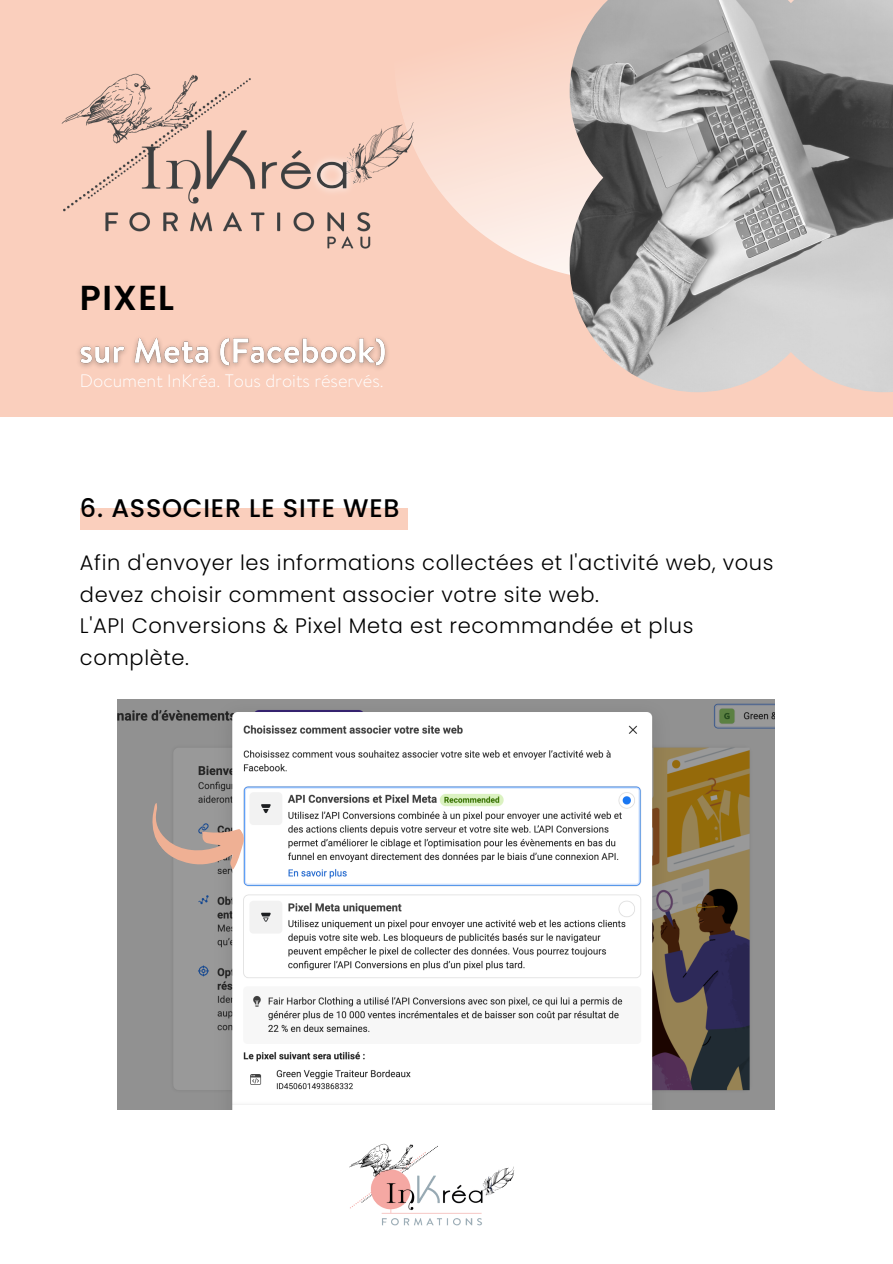
<style>
.page{position:relative;width:893px;height:1264px;background:#fff}
.page>*{position:absolute;margin:0;border:0;box-sizing:border-box;transform-origin:0 0}
.t1{font:600 34.65px "Poppins";letter-spacing:.04em;color:#000}
.t2{font:500 25.5px "Poppins";letter-spacing:.03em;color:#000}
.t3{font:300 21px/31.5px "Poppins";letter-spacing:.03em;color:#000}
.t4{font:300 18px "Brandon Text";color:#fff}
</style>
<div class="page">
<div style="left:0;top:0;width:892px;height:417px;background:#facfbd"></div>
<svg style="left:431px;top:62px;width:138px;height:213px"></svg>
<img style="left:569px;top:0;width:323px;height:392px">
<img style="left:61px;top:73px;width:370px;height:176px">
<img style="left:349px;top:1143px;width:166px;height:83px">
<div style="left:80px;top:508px;width:327px;height:22px;background:#facfbd"></div>
<img style="left:118px;top:699px;width:656px;height:410px">
<img style="left:78px;top:337px;width:310px;height:32px">
<svg style="left:138px;top:772px;width:119px;height:124px"></svg>
<h1 class="t1" style="left:80px;top:273px;width:96px">PIXEL</h1>
<p class="t4" style="left:80px;top:368px;width:305px">Document InKréa. Tous droits réservés.</p>
<p class="t2" style="left:80px;top:489px;width:321px">6. ASSOCIER LE SITE WEB</p>
<p class="t3" style="left:80px;top:547px;width:695px">Afin d'envoyer les informations collectées et l'activité web, vous devez choisir comment associer votre site web.<br>L'API Conversions &amp; Pixel Meta est recommandée et plus complète.</p>
</div>
